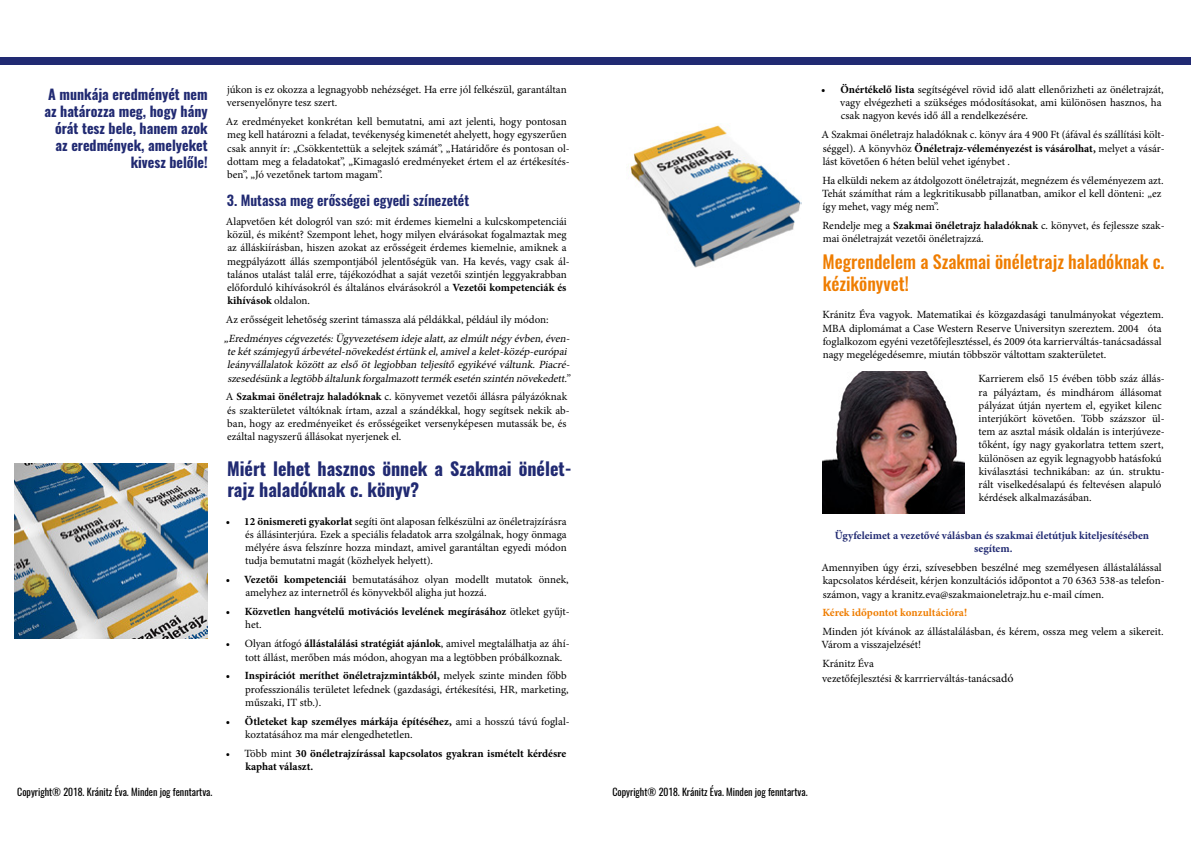
<style>
.page{position:relative;width:1191px;height:842px;background:#fff}
.page>*{position:absolute;margin:0;border:0;box-sizing:border-box;transform-origin:0 0}
.t1{font:700 18px/21.6px "Oswald";color:#212a72}
.t2{font:500 18px/21.6px "Oswald";color:#ef7d00}
.t3{font:700 14px/16.8px "Oswald";color:#212a72;text-align:right}
.t4{font:600 14px "Oswald";color:#212a72}
.t5{font:11px/13.2px "Minion Pro";color:#000}
.t6{font:italic 11px/13.2px "Minion Pro";color:#000;text-align:center}
.t7{font:700 11px/13.2px "Minion Pro";color:#000}
.t8{font:700 11px/13.2px "Minion Pro";color:#212a72;text-align:center}
.t9{font:700 11px "Minion Pro";color:#ef7d00}
.t10{font:10px "Oswald";color:#000}
.s1{font-weight:700}
.s2{font-weight:400}
.s3{font-size:12px}
</style>
<div class="page">
<img style="left:822px;top:371px;width:142px;height:142px">
<div style="left:0;top:57px;width:1190px;height:8px;background:#212a72"></div>
<img style="left:14px;top:464px;width:194px;height:174px">
<img style="left:630px;top:125px;width:171px;height:143px">
<p class="t3" style="left:44px;top:87px;width:165px">A munkája eredményét nem az határozza meg, hogy hány órát tesz bele, hanem azok az eredmények, amelyeket kivesz belőle!</p>
<p class="t5" style="left:227px;top:83px;width:341px">júkon is ez okozza a legnagyobb nehézséget. Ha erre jól felkészül, garantáltan versenyelőnyre tesz szert.</p>
<p class="t5" style="left:226px;top:115px;width:345px">Az eredményeket konkrétan kell bemutatni, ami azt jelenti, hogy pontosan meg kell határozni a feladat, tevékenység kimenetét ahelyett, hogy egyszerűen csak annyit ír: „Csökkentettük a selejtek számát”, „Határidőre és pontosan ol&shy;dottam meg a feladatokat”, „Kimagasló eredményeket értem el az értékesítés&shy;ben”, „Jó vezetőnek tartom magam”.</p>
<p class="t4" style="left:227px;top:191px;width:244px">3. Mutassa meg erősségei egyedi színezetét</p>
<p class="t5" style="left:226px;top:215px;width:345px">Alapvetően két dologról van szó: mit érdemes kiemelni a kulcskompetenciái közül, és miként? Szempont lehet, hogy milyen elvárásokat fogalmaztak meg az álláskiírásban, hiszen azokat az erősségeit érdemes kiemelnie, amiknek a megpályázott állás szempontjából jelentőségük van. Ha kevés, vagy csak ál&shy;talános utalást talál erre, tájékozódhat a saját vezetői szintjén leggyakrabban előforduló kihívásokról és általános elvárásokról a <span class="s1">Vezetői kompetenciák és kihívások</span> oldalon.</p>
<p class="t5" style="left:226px;top:313px;width:324px">Az erősségeit lehetőség szerint támassza alá példákkal, például ily módon:</p>
<p class="t6" style="left:224px;top:332px;width:350px">„Eredményescégvezetés:Ügyvezetésem idej ealatt,azelmúltnégy évben,éven&shy;tekétszámj egyű árbevétel-növekedéstértünk el,amivelakelet-közép-európai leányvállalatok között az első öt legj obban telj esítő egyikévé váltunk. Piacré&shy;szesedésünk alegtöbb általunk forgalmazotttermék esetén szintén növekedett.”</p>
<p class="t5" style="left:226px;top:390px;width:345px">A <span class="s1">Szakmai önéletrajz haladóknak</span> c. könyvemet vezetői állásra pályázóknak és szakterületet váltóknak írtam, azzal a szándékkal, hogy segítsek nekik ab&shy;ban, hogy az eredményeiket és erősségeiket versenyképesen mutassák be, és ezáltal nagyszerű állásokat nyerjenek el.</p>
<h1 class="t1" style="left:227px;top:458px;width:346px">Miért lehet hasznos önnek a Szakmai önélet&shy;rajz haladóknak c. könyv?</h1>
<p class="t5" style="left:245px;top:515px;width:323px;text-align:justify;text-indent:-19px"><span class="s1">• 12 önismereti gyakorlat</span> segíti önt alaposan felkészülni az önéletrajzírásra és állásinterjúra. Ezek a speciális feladatok arra szolgálnak, hogy önmaga mélyére ásva felszínre hozza mindazt, amivel garantáltan egyedi módon tudja bemutatni magát (közhelyek helyett).</p>
<p class="t5" style="left:245px;top:573px;width:325px;text-indent:-20px"><span class="s1">• Vezetői kompetenciái</span> bemutatásához olyan modellt mutatok önnek, amelyhez az internetről és könyvekből aligha jut hozzá.</p>
<p class="t7" style="left:245px;top:605px;width:326px;text-indent:-20px">• Közvetlen hangvételű motivációs levelének megírásához <span class="s2">ötleket gyűjt&shy;het.</span></p>
<p class="t5" style="left:245px;top:637px;width:326px;text-indent:-19px">• Olyan átfogó <span class="s1">állástalálási stratégiát ajánlok</span>, amivel megtalálhatja az áhí&shy;tott állást, merőben más módon, ahogyan ma a legtöbben próbálkoznak.</p>
<p class="t5" style="left:245px;top:669px;width:325px;text-indent:-19px"><span class="s1">• Inspirációt meríthet önéletrajzmintákból,</span> melyek szinte minden főbb professzionális területet lefednek (gazdasági, értékesítési, HR, marketing, műszaki, IT stb.).</p>
<p class="t5" style="left:245px;top:715px;width:326px;text-indent:-19px"><span class="s1">• Ötleteket kap személyes márkája építéséhez,</span> ami a hosszú távú foglal&shy;koztatásához ma már elengedhetetlen.</p>
<p class="t7" style="left:245px;top:746px;width:322px;text-indent:-20px"><span class="s2">• Több mint</span> 30 önéletrajzírással kapcsolatos gyakran ismételt kérdésre kaphat választ.</p>
<p class="t10" style="left:17px;top:785px;width:197px">Copyright® 2018. Kránitz Éva. Minden jog fenntartva.</p>
<p class="t10" style="left:612px;top:785px;width:197px">Copyright® 2018. Kránitz Éva. Minden jog fenntartva.</p>
<p class="t5" style="left:840px;top:83px;width:325px;text-indent:-19px"><span class="s1">• Önértékelő lista</span> segítségével rövid idő alatt ellenőrizheti az önéletrajzát, vagy elvégezheti a szükséges módosításokat, ami különösen hasznos, ha csak nagyon kevés idő áll a rendelkezésére.</p>
<p class="t5" style="left:821px;top:128px;width:345px;text-align:justify">A Szakmai önéletrajz haladóknak c. könyv ára 4 900 Ft (áfával és szállítási költ&shy;séggel). A könyvhöz <span class="s1">Önéletrajz-véleményezést is vásárolhat,</span> melyet a vásár&shy;lást követően 6 héten belül vehet igénybet .</p>
<p class="t5" style="left:822px;top:174px;width:343px">Ha elküldi nekem az átdolgozott önéletrajzát, megnézem és véleményezem azt.<br>Tehát számíthat rám a legkritikusabb pillanatban, amikor el kell dönteni: „ez így mehet, vagy még nem”.</p>
<p class="t5" style="left:822px;top:219px;width:344px">Rendelje meg a <span class="s1">Szakmai önéletrajz haladóknak</span> c. könyvet, és fejlessze szak&shy;mai önéletrajzát vezetői önéletrajzzá.</p>
<h1 class="t2" style="left:822px;top:252px;width:343px">Megrendelem a Szakmai önéletrajz haladóknak c. kézikönyvet!</h1>
<p class="t5" style="left:822px;top:308px;width:343px">Kránitz Éva vagyok. Matematikai és közgazdasági tanulmányokat végeztem.<br>MBA diplomámat a Case Western Reserve Universityn szereztem. 2004 óta foglalkozom egyéni vezetőfejlesztéssel, és 2009 óta karrierváltás-tanácsadással nagy megelégedésemre, miután többször váltottam szakterületet.</p>
<p class="t5" style="left:978px;top:372px;width:188px">Karrierem első 15 évében több száz állás&shy;ra pályáztam, és mindhárom állásomat pályázat útján nyertem el, egyiket kilenc interjúkört követően. Több százszor ül&shy;tem az asztal másik oldalán is interjúveze&shy;tőként, így nagy gyakorlatra tettem szert, különösen az egyik legnagyobb hatásfokú kiválasztási technikában: az ún. struktu&shy;rált viselkedésalapú és feltevésen alapuló kérdések alkalmazásában.</p>
<p class="t8" style="left:835px;top:529px;width:316px">Ügyfeleimet a vezetővé válásban és szakmai életútjuk kiteljesítésében segítem.</p>
<p class="t5" style="left:821px;top:561px;width:345px">Amennyiben úgy érzi, szívesebben beszélné meg személyesen állástalálással kapcsolatos kérdéseit, kérjen konzultációs időpontot a 70 6363 538-as telefon&shy;számon, vagy a kranitz.eva@szakmaioneletrajz.hu e-mail címen.</p>
<p class="t9" style="left:822px;top:605px;width:146px">Kérek időpontot konzultációra!</p>
<p class="t5" style="left:821px;top:625px;width:343px">Minden jót kívánok az állástalálásban, és kérem, ossza meg velem a sikereit.<br>Várom a visszajelzését!</p>
<p class="t5" style="left:822px;top:657px;width:193px;line-height:14.4px">Kránitz Éva<br>vezetőfejlesztési &amp; karrrierváltás-tanács<span class="s3">adó</span></p>
</div>
